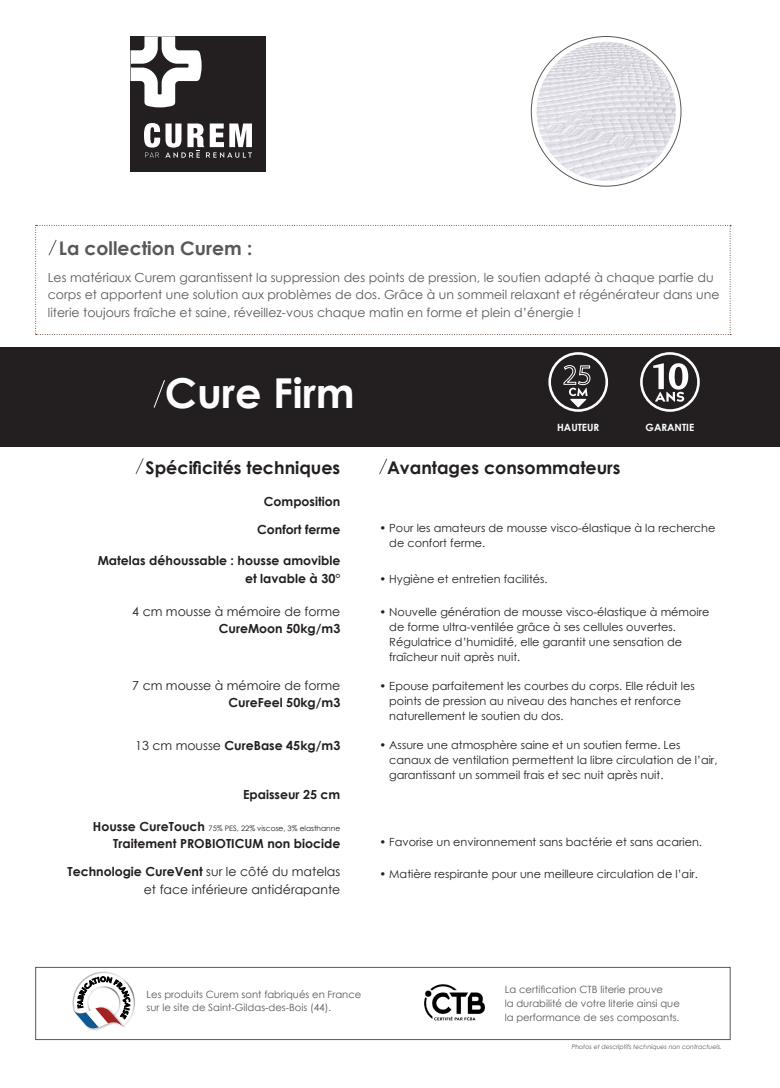
<style>
.page{position:relative;width:780px;height:1088px;background:#fff}
.page>*{position:absolute;margin:0;border:0;box-sizing:border-box;transform-origin:0 0}
.Nom_produit{font:700 41.25px "Century Gothic";color:#fff}
.Titre_Fer_à_gauche{font:700 18.75px "Century Gothic";color:#57585a}
.Titre_fer_à_froite{font:700 17.5px "Century Gothic";color:#231f20}
.Titre_Fer_à_gauche-2{font:700 17.5px "Century Gothic";color:#231f20}
.Spé_Tech{font:12.5px/17.5px "Century Gothic";color:#57585a}
.Spé_Tech_description{font:12.5px/17.5px "Century Gothic";color:#231f20;text-align:right}
.Spé_Tech-2{font:700 12.5px/17.5px "Century Gothic";color:#231f20;text-align:right}
.Spé_Tech_description-2{font:700 12.5px "Century Gothic";color:#231f20}
.Avantages_consommate{font:11.25px/15px "Century Gothic";color:#231f20}
.Textes_Encart_bas_de{font:10px/13.8px "Century Gothic";color:#57585a}
.Texte_pictos{font:700 10px "Century Gothic";color:#fff}
.Spé_Tech_description-3{font:7.5px "Century Gothic";color:#231f20}
.Avantages_consommate-2{font:italic 6.25px "Century Gothic";color:#57585a}
.s1{font-weight:700}
.s2{font-weight:400}
.s3{font-weight:700;font-size:12.5px}
</style>
<div class="page">
<div style="left:35px;top:967px;width:695px;height:73px;border:1px solid #57585a"></div>
<div style="left:0;top:347px;width:780px;height:100px;background:#231f20"></div>
<svg style="left:640px;top:352px;width:59px;height:60px"></svg>
<svg style="left:548px;top:352px;width:60px;height:60px"></svg>
<svg style="left:153px;top:380px;width:12px;height:28px"></svg>
<svg style="left:135px;top:458px;width:9px;height:16px"></svg>
<svg style="left:379px;top:458px;width:8px;height:17px"></svg>
<svg style="left:72px;top:971px;width:63px;height:60px"></svg>
<img style="left:424px;top:984px;width:61px;height:37px">
<svg style="left:35px;top:225px;width:696px;height:110px"></svg>
<img style="left:536px;top:42px;width:139px;height:139px;border-radius:70px">
<div style="left:130px;top:36px;width:136px;height:136px;background:#231f20"></div>
<svg style="left:130px;top:36px;width:72px;height:71px"></svg>
<svg style="left:144px;top:123px;width:108px;height:35px"></svg>
<p class="Titre_Fer_à_gauche" style="left:59px;top:234px;width:195px">La collection Curem :</p>
<p class="Spé_Tech" style="left:48px;top:268px;width:673px">Les matériaux Curem garantissent la suppression des points de pression, le soutien adapté à chaque partie du corps et apportent une solution aux problèmes de dos. Grâce à un sommeil relaxant et régénérateur dans une literie toujours fraîche et saine, réveillez-vous chaque matin en forme et plein d’énergie !</p>
<p class="Nom_produit" style="left:165px;top:361px;width:191px">Cure Firm</p>
<p class="Titre_fer_à_froite" style="left:146px;top:454px;width:196px">Spécificités techniques</p>
<p class="Spé_Tech-2" style="left:264px;top:492px;width:78px">Composition</p>
<p class="Spé_Tech-2" style="left:257px;top:520px;width:85px">Confort ferme</p>
<p class="Spé_Tech-2" style="left:98px;top:552px;width:244px">Matelas déhoussable : housse amovible et lavable à 30°</p>
<p class="Spé_Tech_description" style="left:132px;top:602px;width:209px">4 cm mousse à mémoire de forme<br><span class="s1">CureMoon 50kg/m3</span></p>
<p class="Spé_Tech_description" style="left:132px;top:676px;width:209px">7 cm mousse à mémoire de forme<br><span class="s1">CureFeel 50kg/m3</span></p>
<p class="Spé_Tech_description-2" style="left:135px;top:735px;width:207px"><span class="s2">13 cm mousse</span> CureBase 45kg/m3</p>
<p class="Spé_Tech_description-2" style="left:243px;top:785px;width:99px">Epaisseur 25 cm</p>
<p class="Spé_Tech_description-3" style="left:93px;top:822px;width:249px"><span class="s3">Housse CureTouch</span> 75% PES, 22% viscose, 3% elasthanne</p>
<p class="Spé_Tech_description-2" style="left:113px;top:834px;width:228px">Traitement PROBIOTICUM non biocide</p>
<p class="Spé_Tech_description" style="left:67px;top:863px;width:274px"><span class="s1">Technologie CureVent</span> sur le côté du matelas et face inférieure antidérapante</p>
<p class="Texte_pictos" style="left:557px;top:420px;width:44px">HAUTEUR</p>
<p class="Texte_pictos" style="left:645px;top:420px;width:50px">GARANTIE</p>
<p class="Titre_Fer_à_gauche-2" style="left:387px;top:455px;width:235px">Avantages consommateurs</p>
<p class="Avantages_consommate" style="left:389px;top:520px;width:327px;text-indent:-10px">• Pour les amateurs de mousse visco-élastique à la recherche de confort ferme.</p>
<p class="Avantages_consommate" style="left:379px;top:571px;width:170px">• Hygiène et entretien facilités.</p>
<p class="Avantages_consommate" style="left:389px;top:604px;width:321px;text-indent:-10px">• Nouvelle génération de mousse visco-élastique à mémoire de forme ultra-ventilée grâce à ses cellules ouvertes.<br>Régulatrice d’humidité, elle garantit une sensation de fraîcheur nuit après nuit.</p>
<p class="Avantages_consommate" style="left:389px;top:678px;width:307px;text-indent:-10px">• Epouse parfaitement les courbes du corps. Elle réduit les points de pression au niveau des hanches et renforce naturellement le soutien du dos.</p>
<p class="Avantages_consommate" style="left:389px;top:737px;width:329px;text-indent:-10px">• Assure une atmosphère saine et un soutien ferme. Les canaux de ventilation permettent la libre circulation de l’air, garantissant un sommeil frais et sec nuit après nuit.</p>
<p class="Avantages_consommate" style="left:379px;top:834px;width:324px">• Favorise un environnement sans bactérie et sans acarien.</p>
<p class="Avantages_consommate" style="left:379px;top:866px;width:320px">• Matière respirante pour une meilleure circulation de l’air.</p>
<p class="Textes_Encart_bas_de" style="left:147px;top:987px;width:216px">Les produits Curem sont fabriqués en France sur le site de Saint-Gildas-des-Bois (44).</p>
<p class="Textes_Encart_bas_de" style="left:505px;top:982px;width:160px">La certification CTB literie prouve</p>
<p class="Textes_Encart_bas_de" style="left:505px;top:996px;width:176px">la durabilité de votre literie ainsi que</p>
<p class="Textes_Encart_bas_de" style="left:505px;top:1010px;width:176px">la performance de ses composants.</p>
<p class="Avantages_consommate-2" style="left:571px;top:1042px;width:152px">Photos et descriptifs techniques non contractuels.</p>
</div>
